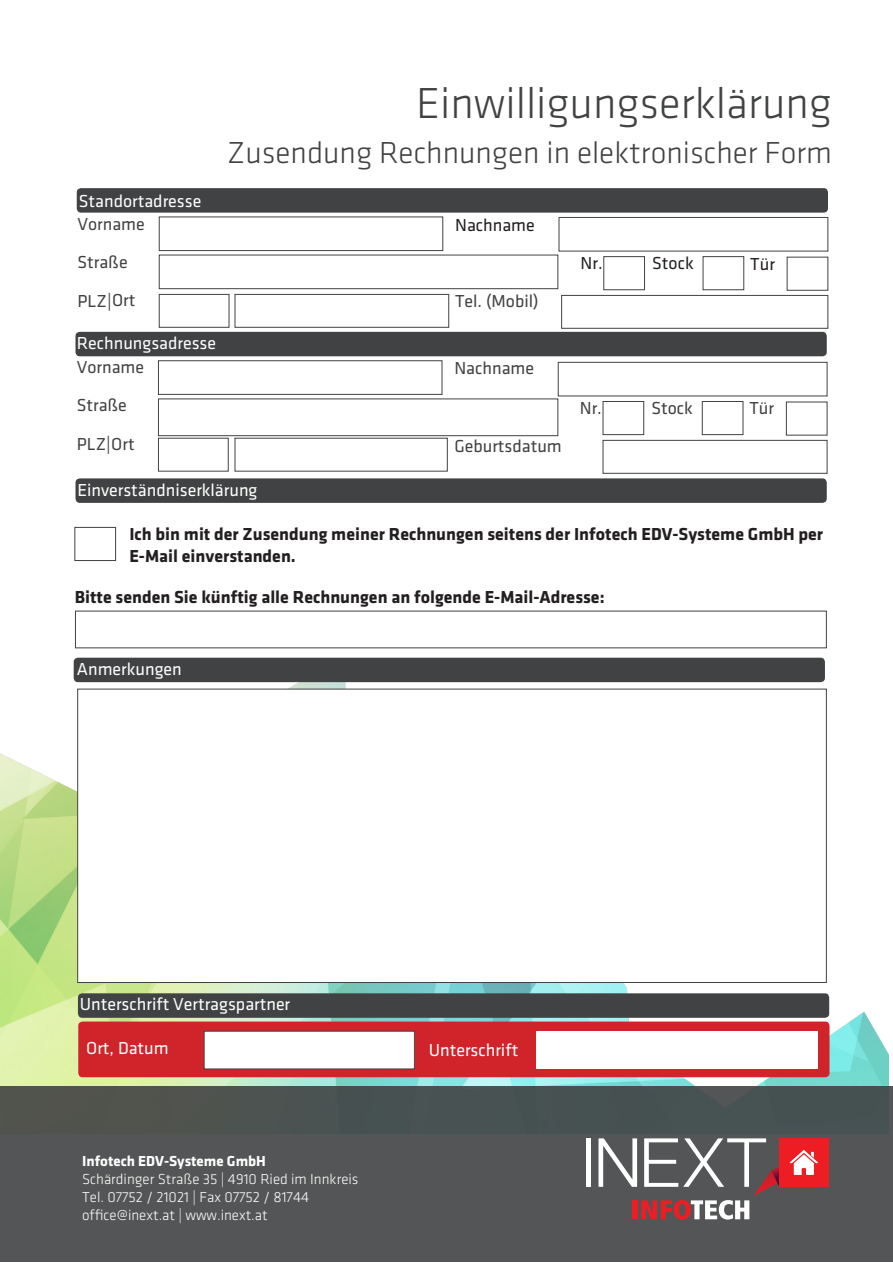
<style>
.page{position:relative;width:893px;height:1263px;background:#fff}
.page>*{position:absolute;margin:0;border:0;box-sizing:border-box;transform-origin:0 0}
.t1{font:300 45px "Klavika";color:#414243}
.t2{font:300 31.5px "Klavika";color:#414243}
.t3{font:700 18px "Klavika";color:#231f20}
.t4{font:18px "Klavika Regular TF";color:#fff}
.t5{font:18px "Klavika Regular TF";color:#414243}
.t6{font:18px "Klavika Regular TF";color:#231f20}
.t7{font:300 15px "Klavika";color:#fff}
.t8{font:700 15px "Klavika";color:#fff}
</style>
<div class="page">
<img style="left:0;top:637px;width:888px;height:449px">
<div style="left:76px;top:332px;width:751px;height:24px;background:#414243;border-radius:4px"></div>
<div style="left:159px;top:217px;width:284px;height:34px;border:1px solid #414243"></div>
<div style="left:559px;top:217px;width:269px;height:34px;border:1px solid #414243"></div>
<div style="left:159px;top:255px;width:399px;height:34px;border:1px solid #414243"></div>
<div style="left:604px;top:256px;width:41px;height:34px;border:1px solid #414243"></div>
<div style="left:703px;top:256px;width:41px;height:34px;border:1px solid #414243"></div>
<div style="left:159px;top:294px;width:70px;height:33px;border:1px solid #414243"></div>
<div style="left:561px;top:295px;width:267px;height:33px;border:1px solid #414243"></div>
<div style="left:158px;top:361px;width:284px;height:34px;border:1px solid #414243"></div>
<div style="left:558px;top:362px;width:269px;height:34px;border:1px solid #414243"></div>
<div style="left:158px;top:399px;width:400px;height:37px;border:1px solid #414243"></div>
<div style="left:603px;top:401px;width:41px;height:34px;border:1px solid #414243"></div>
<div style="left:75px;top:527px;width:41px;height:34px;border:1px solid #414243"></div>
<div style="left:702px;top:401px;width:41px;height:34px;border:1px solid #414243"></div>
<div style="left:158px;top:438px;width:70px;height:33px;border:1px solid #414243"></div>
<div style="left:235px;top:438px;width:212px;height:33px;border:1px solid #414243"></div>
<div style="left:603px;top:440px;width:224px;height:33px;border:1px solid #414243"></div>
<div style="left:77px;top:188px;width:751px;height:25px;background:#414243;border-radius:4px"></div>
<div style="left:76px;top:478px;width:751px;height:25px;background:#414243;border-radius:4px"></div>
<div style="left:74px;top:658px;width:751px;height:24px;background:#414243;border-radius:4px"></div>
<div style="left:78px;top:1021px;width:751px;height:56px;background:#d1232a;border-radius:4px"></div>
<div style="left:204px;top:1031px;width:211px;height:38px;background:#fff"></div>
<div style="left:536px;top:1031px;width:282px;height:38px;background:#fff"></div>
<div style="left:78px;top:993px;width:751px;height:25px;background:#414243;border-radius:4px"></div>
<div style="left:204px;top:1031px;width:211px;height:38px;border:1px solid #414243"></div>
<div style="left:78px;top:689px;width:748px;height:294px;background:#fff;border:1px solid #414243"></div>
<div style="left:235px;top:294px;width:214px;height:33px;border:1px solid #414243"></div>
<div style="left:0;top:1086px;width:892px;height:176px;background:linear-gradient(to right,#535554,#4e5355)"></div>
<div style="left:586px;top:1138px;width:5px;height:49px;background:#fff"></div>
<div style="left:779px;top:1138px;width:49px;height:49px;background:#ee1d23"></div>
<svg style="left:598px;top:1138px;width:220px;height:82px"></svg>
<p class="t4" style="left:79px;top:191px;width:124px">Standortadresse</p>
<p class="t1" style="left:416px;top:80px;width:417px">Einwilligungserklärung</p>
<p class="t2" style="left:227px;top:136px;width:606px">Zusendung Rechnungen in elektronischer Form</p>
<p class="t5" style="left:78px;top:214px;width:69px">Vorname</p>
<p class="t6" style="left:455px;top:216px;width:81px">Nachname</p>
<p class="t5" style="left:78px;top:252px;width:52px">Straße</p>
<p class="t6" style="left:581px;top:254px;width:24px">Nr.</p>
<p class="t6" style="left:652px;top:254px;width:43px">Stock</p>
<p class="t6" style="left:750px;top:254px;width:26px">Tür</p>
<p class="t5" style="left:78px;top:291px;width:59px">PLZ|Ort</p>
<p class="t5" style="left:455px;top:292px;width:85px">Tel. (Mobil)</p>
<p class="t4" style="left:77px;top:334px;width:141px">Rechnungsadresse</p>
<p class="t5" style="left:77px;top:358px;width:69px">Vorname</p>
<p class="t5" style="left:454px;top:359px;width:81px">Nachname</p>
<p class="t5" style="left:77px;top:396px;width:52px">Straße</p>
<p class="t5" style="left:580px;top:399px;width:24px">Nr.</p>
<p class="t5" style="left:651px;top:399px;width:43px">Stock</p>
<p class="t5" style="left:749px;top:399px;width:26px">Tür</p>
<p class="t5" style="left:77px;top:435px;width:59px">PLZ|Ort</p>
<p class="t5" style="left:454px;top:437px;width:109px">Geburtsdatum</p>
<p class="t4" style="left:77px;top:481px;width:182px">Einverständniserklärung</p>
<p class="t3" style="left:129px;top:524px;width:695px">Ich bin mit der Zusendung meiner Rechnungen seitens der Infotech EDV-Systeme GmbH per</p>
<p class="t3" style="left:129px;top:546px;width:168px">E-Mail einverstanden.</p>
<p class="t3" style="left:75px;top:587px;width:531px">Bitte senden Sie künftig alle Rechnungen an folgende E-Mail-Adresse:</p>
<p class="t4" style="left:77px;top:659px;width:106px">Anmerkungen</p>
<p class="t4" style="left:80px;top:995px;width:212px">Unterschrift Vertragspartner</p>
<p class="t4" style="left:86px;top:1039px;width:84px">Ort, Datum</p>
<p class="t4" style="left:429px;top:1040px;width:91px">Unterschrift</p>
<p class="t8" style="left:82px;top:1153px;width:185px">Infotech EDV-Systeme GmbH</p>
<p class="t7" style="left:82px;top:1171px;width:278px">Schärdinger Straße 35 | 4910 Ried im Innkreis</p>
<p class="t7" style="left:82px;top:1189px;width:229px">Tel. 07752 / 21021 | Fax 07752 / 81744</p>
<p class="t7" style="left:82px;top:1207px;width:187px">office@inext.at | www.inext.at</p>
</div>
